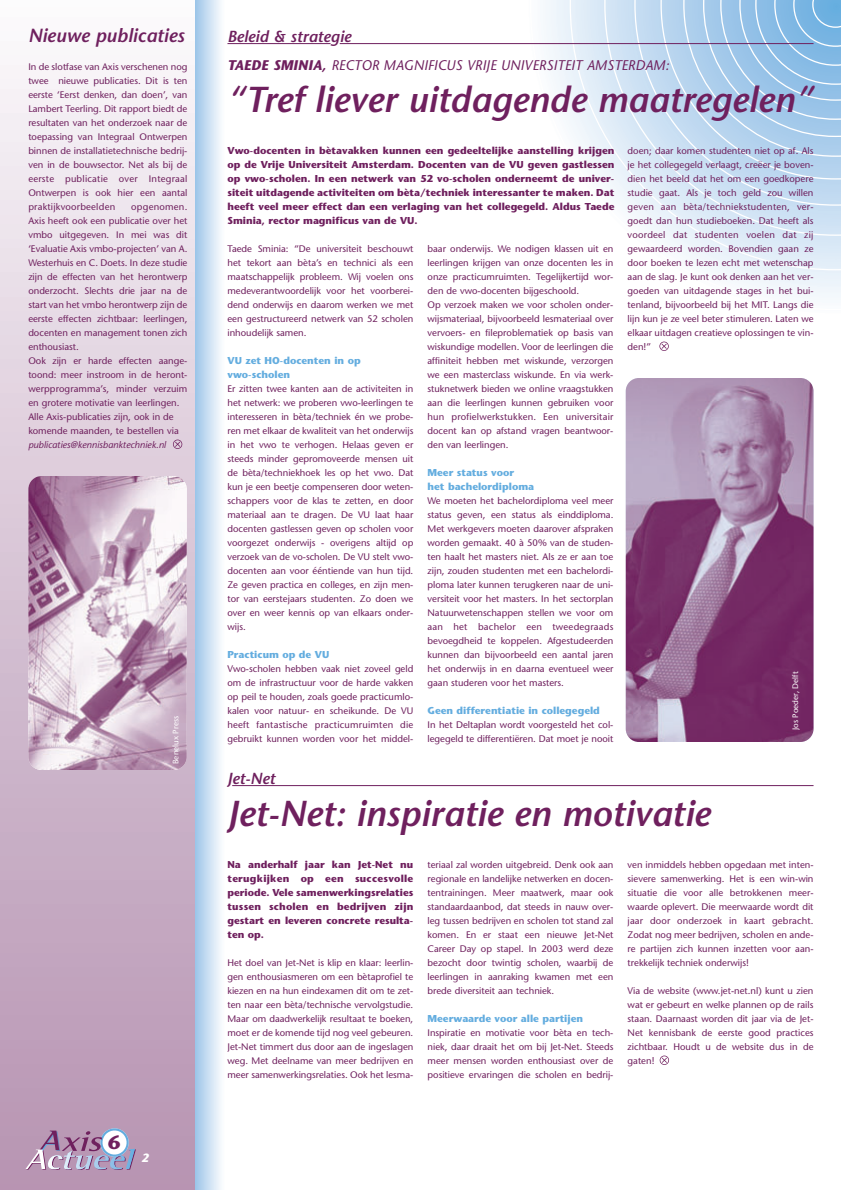
<style>
.page{position:relative;width:841px;height:1190px;background:#fff}
.page>*{position:absolute;margin:0;border:0;box-sizing:border-box;transform-origin:0 0}
.t1{font:italic 600 36px "Stone Sans";color:#6f205e}
.t2{font:700 19.4px "Stone Sans";color:#6f205e}
.t3{font:italic 600 19px "Stone Sans";color:#6f205e}
.t4{font:italic 600 16px "Stone Sans";color:#6f205e}
.t5{font:italic 14px "Stone Sans";color:#6f205e}
.t6{font:italic 700 12px "Stone Sans";color:#fff}
.t7{font:700 10px/14px "Stone Sans";color:#6f205e;text-align:justify}
.t8{font:700 10px/14px "Stone Sans";color:#64addf}
.t9{font:9.5px/14px "Stone Sans";color:#6f205e;text-align:justify}
.t10{font:italic 9.5px "Stone Sans";color:#6f205e}
.t11{font:8px "Stone Sans";color:#fff}
.s1{font-weight:700}
</style>
<div class="page">
<svg style="left:195px;top:0;width:33px;height:1190px"></svg>
<div style="left:0;top:0;width:195px;height:1190px;background:linear-gradient(to bottom,#faf8fa,#b491b0)"></div>
<svg style="left:529px;top:0;width:312px;height:298px"></svg>
<svg style="left:26px;top:1128px;width:110px;height:42px;background:#b49ebc"></svg>
<svg style="left:659px;top:342px;width:10px;height:9px"></svg>
<hr style="left:227px;top:43px;width:104px;height:1px;background:#6f205e">
<hr style="left:340px;top:43px;width:474px;height:1px;background:#6f205e">
<img style="left:626px;top:378px;width:188px;height:364px;border-radius:13px">
<hr style="left:232px;top:785px;width:582px;height:1px;background:#6f205e">
<svg style="left:660px;top:1056px;width:9px;height:9px"></svg>
<svg style="left:173px;top:440px;width:9px;height:9px"></svg>
<img style="left:28px;top:476px;width:159px;height:294px;border-radius:13px">
<h3 class="t3" style="left:28px;top:28px;width:158px">Nieuwe publicaties</h3>
<p class="t9" style="left:28px;top:61px;width:161px">In de slotfase van Axis verschenen nog twee nieuwe publicaties. Dit is ten eerste ‘Eerst denken, dan doen’, van Lambert Teerling. Dit rapport biedt de resultaten van het onderzoek naar de toepassing van Integraal Ontwerpen binnen de installatietechnische bedrij&shy;ven in de bouwsector. Net als bij de eerste publicatie over Integraal Ontwerpen is ook hier een aantal praktijkvoorbeelden</p>
<p class="t9" style="left:28px;top:201px;width:161px;text-align:left;text-indent:103px">opgenomen.<br>Axis heeft ook een publicatie over het vmbo uitgegeven. In mei was dit ‘Evaluatie Axis vmbo-projecten’ van A.<br>Westerhuis en C. Doets. In deze studie zijn de effecten van het herontwerp onderzocht. Slechts drie jaar na de start van het vmbo herontwerp zijn de eerste effecten zichtbaar: leerlingen, docenten en management tonen zich enthousiast.<br>Ook zijn er harde effecten aange&shy;toond: meer instroom in de heront&shy;werpprogramma’s, minder verzuim en grotere motivatie van leerlingen.<br>Alle Axis-publicaties zijn, ook in de komende maanden, te bestellen via</p>
<p class="t10" style="left:28px;top:441px;width:139px">publicaties@kennisbanktechniek.nl</p>
<p class="t11" style="left:172px;top:764px;width:49px;rotate:-90deg">Benelux Press</p>
<h2 class="t2" style="left:108px;top:1135px;width:14px">6</h2>
<p class="t6" style="left:141px;top:1153px;width:9px">2</p>
<h3 class="t4" style="left:227px;top:30px;width:125px">Beleid &amp; strategie</h3>
<h3 class="t5" style="left:227px;top:60px;width:443px"><span class="s1">TAEDE SMINIA,</span> RECTOR MAGNIFICUS VRIJE UNIVERSITEIT AMSTERDAM:</h3>
<h1 class="t1" style="left:227px;top:86px;width:587px">“Tref liever uitdagende maatregelen”</h1>
<p class="t7" style="left:227px;top:145px;width:388px">Vwo-docenten in bètavakken kunnen een gedeeltelijke aanstelling krijgen op de Vrije Universiteit Amsterdam. Docenten van de VU geven gastlessen op vwo-scholen. In een netwerk van 52 vo-scholen onderneemt de univer&shy;siteit uitdagende activiteiten om bèta/techniek interessanter te maken. Dat heeft veel meer effect dan een verlaging van het collegegeld. Aldus Taede Sminia, rector magnificus van de VU.</p>
<p class="t9" style="left:227px;top:243px;width:187px">Taede Sminia: “De universiteit beschouwt het tekort aan bèta’s en technici als een maatschappelijk probleem. Wij voelen ons medeverantwoordelijk voor het voorberei&shy;dend onderwijs en daarom werken we met een gestructureerd netwerk van 52 scholen inhoudelijk samen.</p>
<p class="t8" style="left:227px;top:355px;width:135px">VU zet HO-docenten in op vwo-scholen</p>
<p class="t9" style="left:227px;top:383px;width:187px">Er zitten twee kanten aan de activiteiten in het netwerk: we proberen vwo-leerlingen te interesseren in bèta/techniek én we probe&shy;ren met elkaar de kwaliteit van het onderwijs in het vwo te verhogen. Helaas geven er steeds minder gepromoveerde mensen uit de bèta/techniekhoek les op het vwo. Dat kun je een beetje compenseren door weten&shy;schappers voor de klas te zetten, en door materiaal aan te dragen. De VU laat haar docenten gastlessen geven op scholen voor voorgezet onderwijs - overigens altijd op verzoek van de vo-scholen. De VU stelt vwo&shy;docenten aan voor ééntiende van hun tijd.<br>Ze geven practica en colleges, en zijn men&shy;tor van eerstejaars studenten. Zo doen we over en weer kennis op van elkaars onder&shy;wijs.</p>
<p class="t8" style="left:227px;top:649px;width:103px">Practicum op de VU</p>
<p class="t9" style="left:227px;top:663px;width:187px">Vwo-scholen hebben vaak niet zoveel geld om de infrastructuur voor de harde vakken op peil te houden, zoals goede practicumlo&shy;kalen voor natuur- en scheikunde. De VU heeft fantastische practicumruimten die gebruikt kunnen worden voor het middel-</p>
<p class="t9" style="left:428px;top:243px;width:187px;text-align:left">baar onderwijs. We nodigen klassen uit en leerlingen krijgen van onze docenten les in onze practicumruimten. Tegelijkertijd wor&shy;den de vwo-docenten bijgeschoold.<br>Op verzoek maken we voor scholen onder&shy;wijsmateriaal, bijvoorbeeld lesmateriaal over vervoers- en fileproblematiek op basis van wiskundige modellen. Voor de leerlingen die affiniteit hebben met wiskunde, verzorgen we een masterclass wiskunde. En via werk&shy;stuknetwerk bieden we online vraagstukken aan die leerlingen kunnen gebruiken voor hun profielwerkstukken. Een universitair docent kan op afstand vragen beantwoor&shy;den van leerlingen.</p>
<p class="t8" style="left:428px;top:467px;width:108px">Meer status voor<br>het bachelordiploma</p>
<p class="t9" style="left:428px;top:495px;width:187px">We moeten het bachelordiploma veel meer status geven, een status als einddiploma.<br>Met werkgevers moeten daarover afspraken worden gemaakt. 40 à 50% van de studen&shy;ten haalt het masters niet. Als ze er aan toe zijn, zouden studenten met een bachelordi&shy;ploma later kunnen terugkeren naar de uni&shy;versiteit voor het masters. In het sectorplan Natuurwetenschappen stellen we voor om aan het bachelor een tweedegraads bevoegdheid te koppelen. Afgestudeerden kunnen dan bijvoorbeeld een aantal jaren het onderwijs in en daarna eventueel weer gaan studeren voor het masters.</p>
<p class="t8" style="left:428px;top:705px;width:174px">Geen differentiatie in collegegeld</p>
<p class="t9" style="left:428px;top:719px;width:187px">In het Deltaplan wordt voorgesteld het col&shy;legegeld te differentiëren. Dat moet je nooit</p>
<p class="t9" style="left:628px;top:145px;width:187px">doen; daar komen studenten niet op af. Als je het collegegeld verlaagt, creëer je boven&shy;dien het beeld dat het om een goedkopere studie gaat. Als je toch geld zou willen geven aan bèta/techniekstudenten, ver&shy;goedt dan hun studieboeken. Dat heeft als voordeel dat studenten voelen dat zij gewaardeerd worden. Bovendien gaan ze door boeken te lezen echt met wetenschap aan de slag. Je kunt ook denken aan het ver&shy;goeden van uitdagende stages in het bui&shy;tenland, bijvoorbeeld bij het MIT. Langs die lijn kun je ze veel beter stimuleren. Laten we elkaar uitdagen creatieve oplossingen te vin&shy;den!”</p>
<p class="t11" style="left:792px;top:730px;width:60px;rotate:-90deg">Jos Poeder, Delft</p>
<h3 class="t4" style="left:227px;top:772px;width:49px">Jet-Net</h3>
<h1 class="t1" style="left:227px;top:800px;width:484px">Jet-Net: inspiratie en motivatie</h1>
<p class="t7" style="left:227px;top:859px;width:187px">Na anderhalf jaar kan Jet-Net nu terugkijken op een succesvolle periode. Vele samenwerkingsrelaties tussen scholen en bedrijven zijn gestart en leveren concrete resulta&shy;ten op.</p>
<p class="t9" style="left:227px;top:957px;width:187px">Het doel van Jet-Net is klip en klaar: leerlin&shy;gen enthousiasmeren om een bètaprofiel te kiezen en na hun eindexamen dit om te zet&shy;ten naar een bèta/technische vervolgstudie.<br>Maar om daadwerkelijk resultaat te boeken, moet er de komende tijd nog veel gebeuren.<br>Jet-Net timmert dus door aan de ingeslagen weg. Met deelname van meer bedrijven en meer samenwerkingsrelaties. Ook het lesma-</p>
<p class="t9" style="left:628px;top:859px;width:187px">ven inmiddels hebben opgedaan met inten&shy;sievere samenwerking. Het is een win-win situatie die voor alle betrokkenen meer&shy;waarde oplevert. Die meerwaarde wordt dit jaar door onderzoek in kaart gebracht.<br>Zodat nog meer bedrijven, scholen en ande&shy;re partijen zich kunnen inzetten voor aan&shy;trekkelijk techniek onderwijs!</p>
<p class="t9" style="left:628px;top:985px;width:187px">Via de website (www.jet-net.nl) kunt u zien wat er gebeurt en welke plannen op de rails staan. Daarnaast worden dit jaar via de Jet-Net kennisbank de eerste good practices zichtbaar. Houdt u de website dus in de gaten!</p>
<p class="t9" style="left:428px;top:859px;width:187px">teriaal zal worden uitgebreid. Denk ook aan regionale en landelijke netwerken en docen&shy;tentrainingen. Meer maatwerk, maar ook standaardaanbod, dat steeds in nauw over&shy;leg tussen bedrijven en scholen tot stand zal komen. En er staat een nieuwe Jet-Net Career Day op stapel. In 2003 werd deze bezocht door twintig scholen, waarbij de leerlingen in aanraking kwamen met een brede diversiteit aan techniek.</p>
<p class="t8" style="left:428px;top:1013px;width:157px">Meerwaarde voor alle partijen</p>
<p class="t9" style="left:428px;top:1027px;width:187px">Inspiratie en motivatie voor bèta en tech&shy;niek, daar draait het om bij Jet-Net. Steeds meer mensen worden enthousiast over de positieve ervaringen die scholen en bedrij-</p>
</div>
